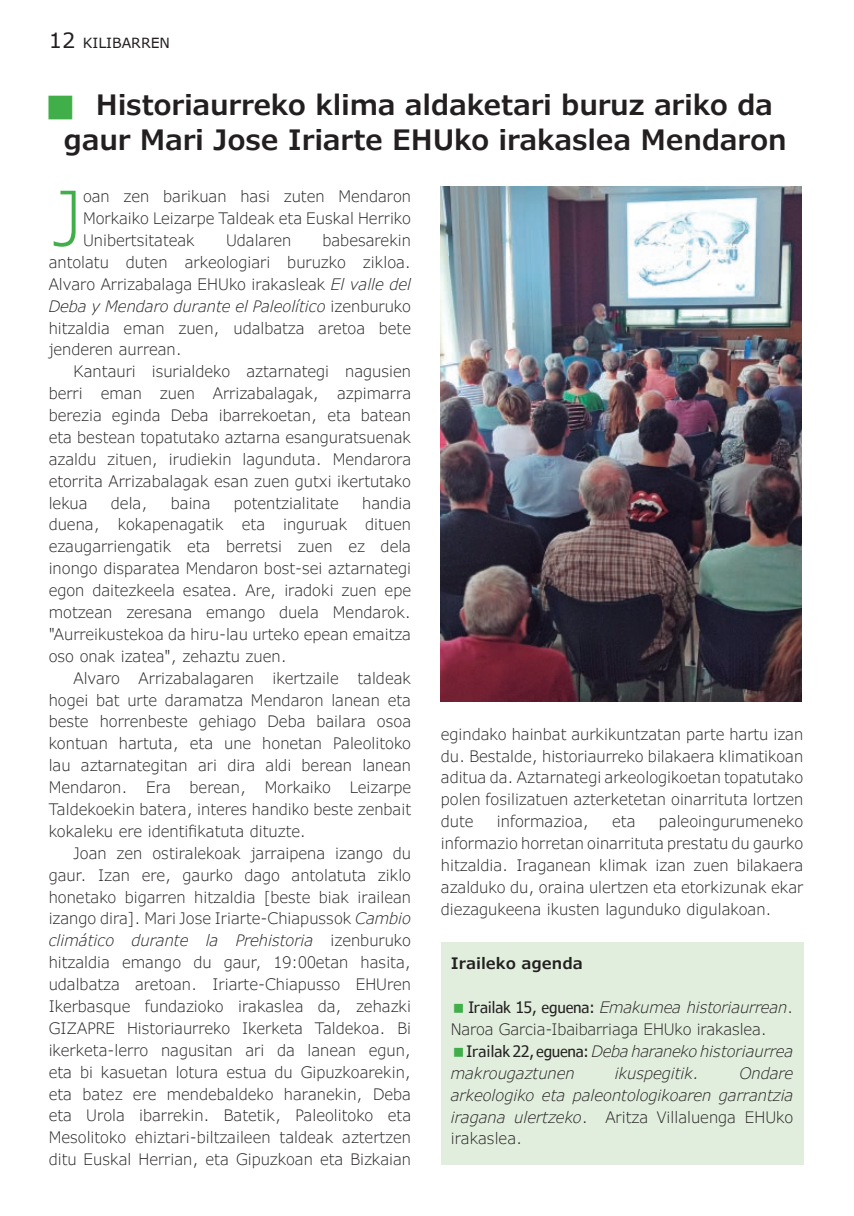
<style>
.page{position:relative;width:854px;height:1216px;background:#fff}
.page>*{position:absolute;margin:0;border:0;box-sizing:border-box;transform-origin:0 0}
.t1{font:300 75.95px "Verdana Pro";color:#40ae49}
.t2{font:600 28px/35px "Verdana Pro";letter-spacing:-.01em;color:#231f20}
.t3{font:300 15.75px/21.9px "Verdana Pro";color:#231f20;text-align:justify}
.t4{font:italic 300 15.75px/21.9px "Verdana Pro";color:#231f20}
.t5{font:600 15.75px "Verdana Pro";color:#231f20}
.t6{font:14px "Verdana Pro";color:#231f20}
.s1{font-size:21px}
.s2{font-style:italic}
.s3{font-weight:400;font-stretch:condensed}
.s4{font-weight:400;font-style:normal;font-stretch:condensed}
.s5{font-style:normal}
</style>
<div class="page">
<img style="left:441px;top:186px;width:360px;height:515px">
<div style="left:441px;top:942px;width:362px;height:223px;background:#e1eedd"></div>
<p class="t6" style="left:49px;top:34px;width:123px"><span class="s1">12</span> KILIBARREN</p>
<p class="t2" style="left:64px;top:88px;width:724px;text-indent:32px">Historiaurreko klima aldaketari buruz ariko da gaur Mari Jose Iriarte EHUko irakaslea Mendaron</p>
<p class="t1" style="left:52px;top:170px;width:32px">J</p>
<p class="t3" style="left:83px;top:186px;width:329px">oan zen barikuan hasi zuten Mendaron Morkaiko Leizarpe Taldeak eta Euskal Herriko Unibertsitateak</p>
<p class="t3" style="left:49px;top:229px;width:364px;text-indent:274px">babesarekin antolatu duten arkeologiari buruzko zikloa.<br>Alvaro Arrizabalaga EHUko irakasleak <span class="s2">El valle del Deba y Mendaro durante el Paleolítico</span> izenburuko hitzaldia eman zuen, udalbatza aretoa bete jenderen aurrean.</p>
<p class="t3" style="left:49px;top:361px;width:364px;text-indent:25px">Kantauri isurialdeko aztarnategi nagusien berri eman zuen Arrizabalagak, azpimarra berezia eginda Deba ibarrekoetan, eta batean eta bestean topatutako aztarna esanguratsuenak azaldu zituen, irudiekin lagunduta. Mendarora etorrita Arrizabalagak esan zuen gutxi ikertutako lekua</p>
<p class="t3" style="left:226px;top:229px;width:67px">Udalaren</p>
<p class="t3" style="left:49px;top:492px;width:364px;text-indent:313px">handia duena, kokapenagatik eta inguruak dituen ezaugarriengatik eta berretsi zuen ez dela inongo disparatea Mendaron bost-sei aztarnategi egon daitezkeela esatea. Are, iradoki zuen epe motzean zeresana emango duela Mendarok. "Aurreikustekoa da hiru-lau urteko epean emaitza oso onak izatea", zehaztu zuen.</p>
<p class="t3" style="left:49px;top:667px;width:364px;text-indent:25px">Alvaro Arrizabalagaren ikertzaile taldeak hogei bat urte daramatza Mendaron lanean eta beste horrenbeste gehiago Deba bailara osoa kontuan hartuta, eta une honetan Paleolitoko lau aztarnategitan ari dira aldi berean lanean Mendaron. Era berean, Morkaiko Leizarpe Taldekoekin batera, interes handiko beste zenbait kokaleku ere identifikatuta dituzte.</p>
<p class="t3" style="left:49px;top:842px;width:364px;text-indent:25px">Joan zen ostiralekoak jarraipena izango du gaur. Izan ere, gaurko dago antolatuta ziklo honetako bigarren hitzaldia [beste biak irailean izango dira]. Mari Jose Iriarte-Chiapussok <span class="s2">Cambio climático durante la Prehistoria</span> izenburuko hitzaldia emango du gaur, 19:00etan hasita, udalbatza aretoan. Iriarte-Chiapusso EHUren Ikerbasque fundazioko irakaslea da, zehazki GIZAPRE Historiaurreko Ikerketa Taldekoa. Bi ikerketa-lerro nagusitan ari da lanean egun, eta bi kasuetan lotura estua du Gipuzkoarekin, eta batez ere mendebaldeko haranekin, Deba eta Urola ibarrekin. Batetik, Paleolitoko eta Mesolitoko ehiztari-biltzaileen taldeak aztertzen ditu Euskal Herrian, eta Gipuzkoan eta Bizkaian</p>
<p class="t3" style="left:111px;top:492px;width:38px">dela,</p>
<p class="t3" style="left:171px;top:492px;width:41px">baina</p>
<p class="t3" style="left:234px;top:492px;width:106px">potentzialitate</p>
<p class="t3" style="left:441px;top:723px;width:364px">egindako hainbat aurkikuntzatan parte hartu izan du. Bestalde, historiaurreko bilakaera klimatikoan aditua da. Aztarnategi arkeologikoetan topatutako polen fosilizatuen azterketetan oinarrituta lortzen dute</p>
<p class="t3" style="left:497px;top:810px;width:93px">informazioa,</p>
<p class="t3" style="left:612px;top:810px;width:25px">eta</p>
<p class="t3" style="left:441px;top:810px;width:364px;text-indent:218px">paleoingurumeneko informazio horretan oinarrituta prestatu du gaurko hitzaldia. Iraganean klimak izan zuen bilakaera azalduko du, oraina ulertzen eta etorkizunak ekar diezagukeena ikusten lagunduko digulakoan.</p>
<p class="t5" style="left:450px;top:953px;width:133px">Iraileko agenda</p>
<p class="t3" style="left:450px;top:996px;width:344px;text-indent:18px"><span class="s3">Irailak 15, eguena:</span> <span class="s2">Emakumea historiaurrean</span>.<br>Naroa Garcia-Ibaibarriaga EHUko irakaslea.</p>
<p class="t4" style="left:450px;top:1040px;width:344px;text-indent:16px"><span class="s4">Irailak 22, eguena:</span> Deba haraneko historiaurrea makrougaztunen</p>
<p class="t4" style="left:450px;top:1062px;width:344px;text-align:justify;text-indent:288px">Ondare arkeologiko eta paleontologikoaren garrantzia iragana ulertzeko<span class="s5">. Aritza Villaluenga EHUko irakaslea.</span></p>
<p class="t4" style="left:614px;top:1062px;width:86px">ikuspegitik.</p>
</div>
